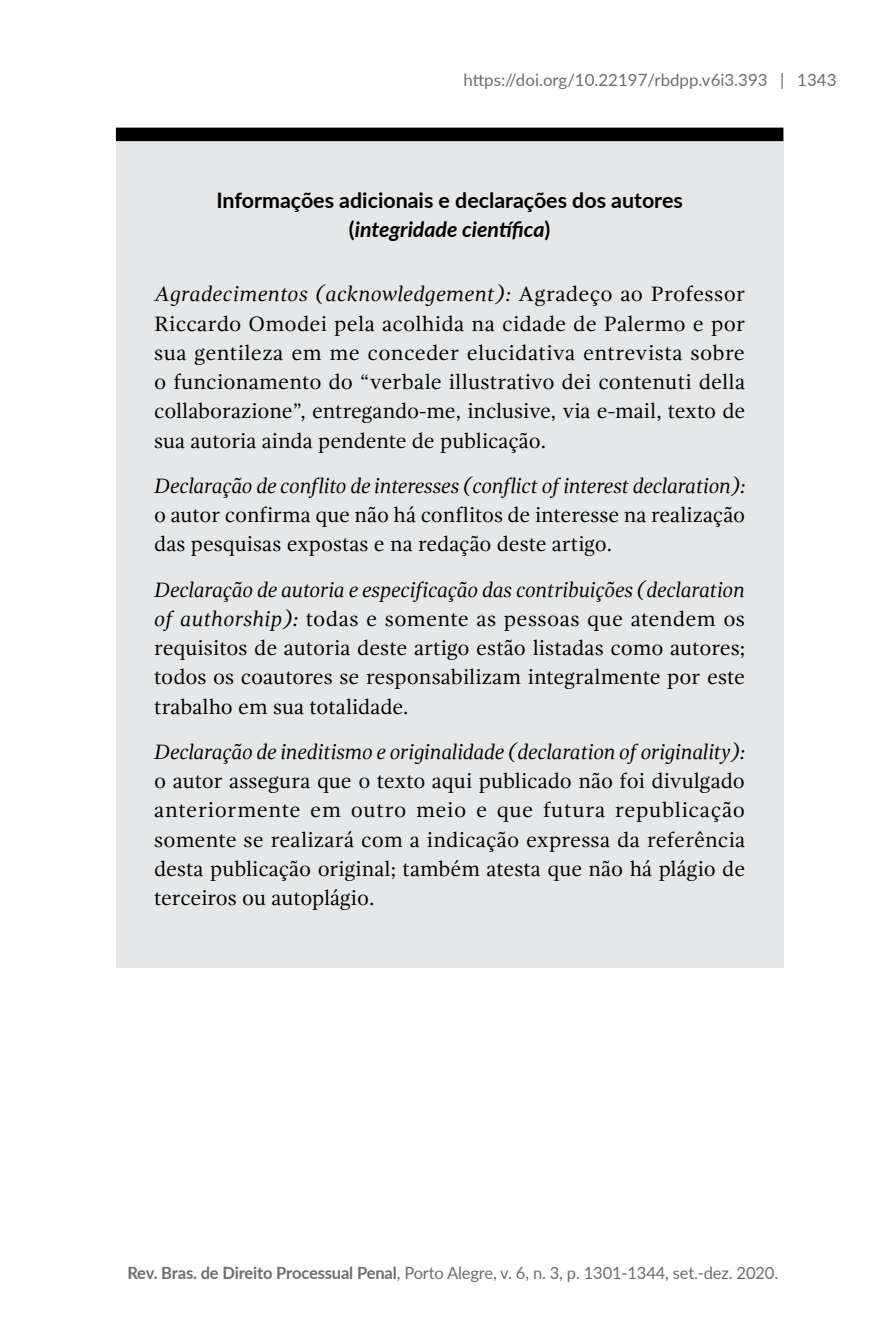
<style>
.page{position:relative;width:893px;height:1340px;background:#fff}
.page>*{position:absolute;margin:0;border:0;box-sizing:border-box;transform-origin:0 0}
.t1{font:21.38px/29.2px "Gandhi Serif";letter-spacing:.005em;color:#000;text-align:justify}
.t2{font:italic 21.38px "Gandhi Serif";letter-spacing:-.005em;color:#000}
.t3{font:700 21.38px/29.2px "Lato";color:#000;text-align:center}
.t4{font:16.88px "Lato";letter-spacing:-.01em;color:#6d6e71}
.s1{font-style:italic}
.s2{font-weight:700}
</style>
<div class="page">
<div style="left:116px;top:134px;width:667px;height:833px;background:#e6e7e8"></div>
<div style="left:116px;top:128px;width:667px;height:13px;background:#000"></div>
<p class="t4" style="left:463px;top:67px;width:323px">https://doi.org/10.22197/rbdpp.v6i3.393 |</p>
<p class="t4" style="left:797px;top:67px;width:41px">1343</p>
<p class="t3" style="left:216px;top:184px;width:468px">Informações adicionais e declarações dos autores (<span class="s1">integridade científica</span>)</p>
<p class="t1" style="left:154px;top:279px;width:593px"><span class="s1">Agradecimentos (acknowledgement):</span> Agradeço ao Professor Riccardo Omodei pela acolhida na cidade de Palermo e por sua gentileza em me conceder elucidativa entrevista sobre o funcionamento do “verbale illustrativo dei contenuti della collaborazione”, entregando-me, inclusive, via e-mail, texto de sua autoria ainda pendente de publicação.</p>
<p class="t2" style="left:154px;top:473px;width:593px">Declaração de conflito de interesses (conflict of interest declaration):</p>
<p class="t1" style="left:154px;top:500px;width:592px">o autor confirma que não há conflitos de interesse na realização das pesquisas expostas e na redação deste artigo.</p>
<p class="t1" style="left:154px;top:575px;width:593px"><span class="s1">Declaração de autoria e especificação das contribuições (declaration of authorship):</span> todas e somente as pessoas que atendem os requisitos de autoria deste artigo estão listadas como autores; todos os coautores se responsabilizam integralmente por este trabalho em sua totalidade.</p>
<p class="t2" style="left:154px;top:739px;width:592px">Declaração de ineditismo e originalidade (declaration of originality):</p>
<p class="t1" style="left:154px;top:766px;width:593px">o autor assegura que o texto aqui publicado não foi divulgado anteriormente em outro meio e que futura republicação somente se realizará com a indicação expressa da referência desta publicação original; também atesta que não há plágio de terceiros ou autoplágio.</p>
<p class="t4" style="left:127px;top:1260px;width:652px"><span class="s2">Rev. Bras. de Direito Processual Penal</span>, Porto Alegre, v. 6, n. 3, p. 1301-1344, set.-dez. 2020.</p>
</div>
